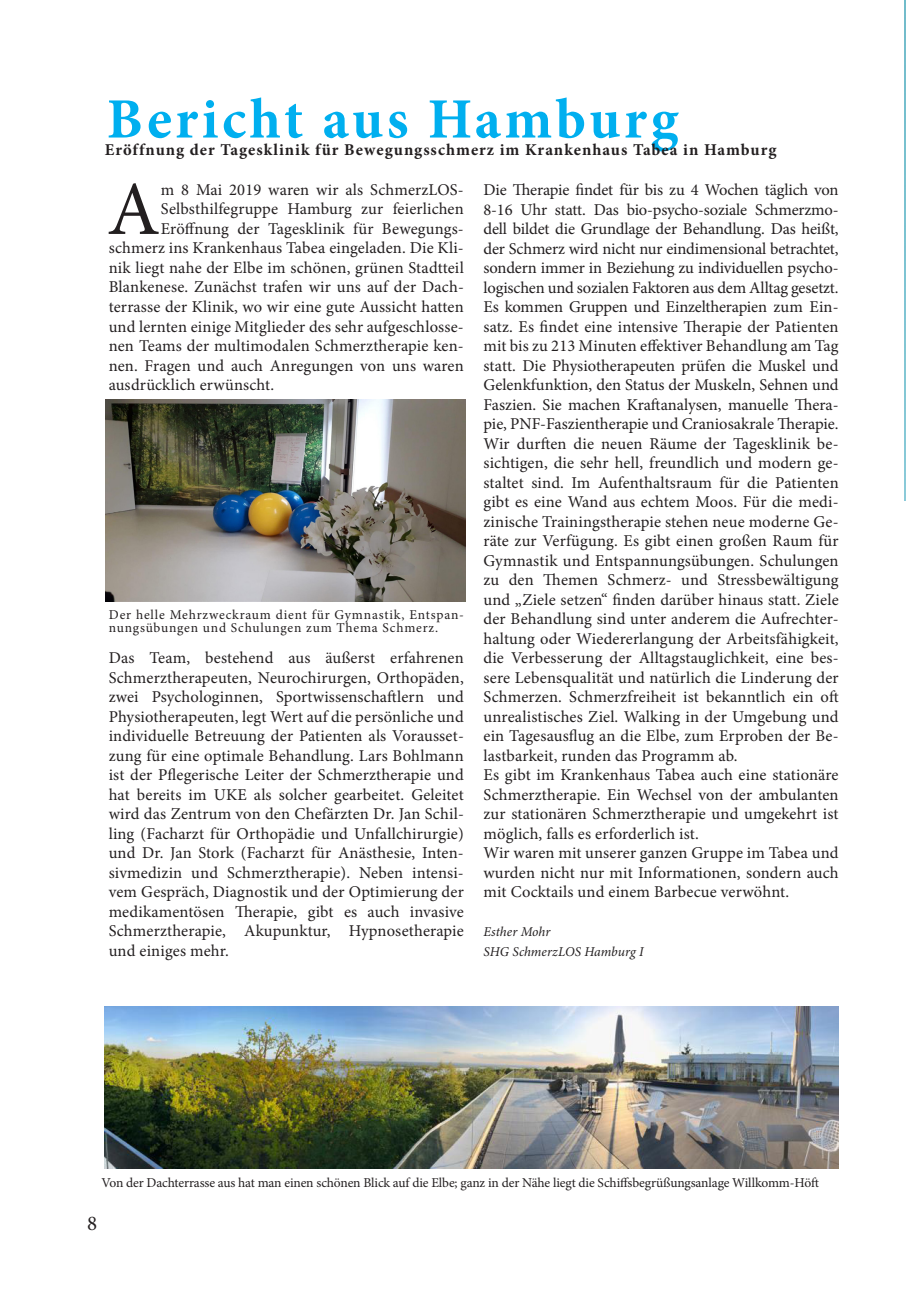
<style>
.page{position:relative;width:906px;height:1289px;background:#fff}
.page>*{position:absolute;margin:0;border:0;box-sizing:border-box;transform-origin:0 0}
.t1{font:76.5px "Minion Pro";color:#231f20}
.t2{font:700 57px "Minion Pro";letter-spacing:.06em;color:#00afef}
.t3{font:21px "Minion Pro";color:#231f20}
.t4{font:16.5px/19.5px "Minion Pro";letter-spacing:.005em;color:#231f20;text-align:justify}
.t5{font:700 16.5px "Minion Pro";letter-spacing:.06em;color:#231f20}
.t6{font:13.5px "Minion Pro";letter-spacing:-.005em;color:#231f20}
.t7{font:13.5px/13.5px "Minion Pro";letter-spacing:.06em;color:#231f20}
.t8{font:italic 13.5px/19.5px "Minion Pro";color:#231f20}
</style>
<div class="page">
<img style="left:105px;top:399px;width:360px;height:202px">
<img style="left:104px;top:1006px;width:734px;height:162px">
<h2 class="t2" style="left:107px;top:79px;width:573px">Bericht aus Hamburg</h2>
<p class="t5" style="left:105px;top:138px;width:673px">Eröffnung der Tagesklinik für Bewegungsschmerz im Krankenhaus Tabea in Hamburg</p>
<h1 class="t1" style="left:107px;top:158px;width:54px">A</h1>
<p class="t4" style="left:161px;top:180px;width:304px">m 8 Mai 2019 waren wir als SchmerzLOS-</p>
<p class="t4" style="left:161px;top:199px;width:304px">Selbsthilfegruppe Hamburg zur feierlichen</p>
<p class="t4" style="left:161px;top:219px;width:304px">Eröffnung der Tagesklinik für Bewegungs-</p>
<p class="t4" style="left:109px;top:238px;width:357px">schmerz ins Krankenhaus Tabea eingeladen. Die Kli-</p>
<p class="t4" style="left:109px;top:258px;width:357px">nik liegt nahe der Elbe im schönen, grünen Stadtteil</p>
<p class="t4" style="left:109px;top:277px;width:357px">Blankenese. Zunächst trafen wir uns auf der Dach-</p>
<p class="t4" style="left:109px;top:297px;width:356px">terrasse der Klinik, wo wir eine gute Aussicht hatten</p>
<p class="t4" style="left:109px;top:316px;width:357px">und lernten einige Mitglieder des sehr aufgeschlosse-</p>
<p class="t4" style="left:109px;top:336px;width:357px">nen Teams der multimodalen Schmerztherapie ken-</p>
<p class="t4" style="left:109px;top:355px;width:357px">nen. Fragen und auch Anregungen von uns waren</p>
<p class="t4" style="left:109px;top:375px;width:167px">ausdrücklich erwünscht.</p>
<p class="t7" style="left:109px;top:608px;width:357px">Der helle Mehrzweckraum dient für Gymnastik, Entspan&shy;nungsübungen und Schulungen zum Thema Schmerz.</p>
<p class="t4" style="left:109px;top:648px;width:357px">Das Team, bestehend aus äußerst erfahrenen Schmerztherapeuten, Neurochirurgen, Orthopäden, zwei Psychologinnen, Sportwissenschaftlern und Physiotherapeuten, legt Wert auf die persönliche und individuelle Betreuung der Patienten als Vorausset&shy;zung für eine optimale Behandlung. Lars Bohlmann ist der Pflegerische Leiter der Schmerztherapie und hat bereits im UKE als solcher gearbeitet. Geleitet wird das Zentrum von den Chefärzten Dr. Jan Schil&shy;ling (Facharzt für Orthopädie und Unfallchirurgie) und Dr. Jan Stork (Facharzt für Anästhesie, Inten&shy;sivmedizin und Schmerztherapie). Neben intensi&shy;vem Gespräch, Diagnostik und der Optimierung der medikamentösen Therapie, gibt es auch invasive Schmerztherapie, Akupunktur, Hypnosetherapie und einiges mehr.</p>
<p class="t4" style="left:483px;top:180px;width:357px;text-align:left">Die Therapie findet für bis zu 4 Wochen täglich von 8-16 Uhr statt. Das bio-psycho-soziale Schmerzmo&shy;dell bildet die Grundlage der Behandlung. Das heißt, der Schmerz wird nicht nur eindimensional betrachtet, sondern immer in Beziehung zu individuellen psycho&shy;logischen und sozialen Faktoren aus dem Alltag gesetzt.<br>Es kommen Gruppen und Einzeltherapien zum Ein&shy;satz. Es findet eine intensive Therapie der Patienten mit bis zu 213 Minuten effektiver Behandlung am Tag statt. Die Physiotherapeuten prüfen die Muskel und Gelenkfunktion, den Status der Muskeln, Sehnen und Faszien. Sie machen Kraftanalysen, manuelle Thera&shy;pie, PNF-Faszientherapie und Craniosakrale Therapie.<br>Wir durften die neuen Räume der Tagesklinik be&shy;sichtigen, die sehr hell, freundlich und modern ge&shy;staltet sind. Im Aufenthaltsraum für die Patienten gibt es eine Wand aus echtem Moos. Für die medi&shy;zinische Trainingstherapie stehen neue moderne Ge&shy;räte zur Verfügung. Es gibt einen großen Raum für Gymnastik und Entspannungsübungen. Schulungen zu den Themen Schmerz- und Stressbewältigung und „Ziele setzen“ finden darüber hinaus statt. Ziele der Behandlung sind unter anderem die Aufrechter&shy;haltung oder Wiedererlangung der Arbeitsfähigkeit, die Verbesserung der Alltagstauglichkeit, eine bes&shy;sere Lebensqualität und natürlich die Linderung der Schmerzen. Schmerzfreiheit ist bekanntlich ein oft unrealistisches Ziel. Walking in der Umgebung und ein Tagesausflug an die Elbe, zum Erproben der Be&shy;lastbarkeit, runden das Programm ab.<br>Es gibt im Krankenhaus Tabea auch eine stationäre Schmerztherapie. Ein Wechsel von der ambulanten zur stationären Schmerztherapie und umgekehrt ist möglich, falls es erforderlich ist.<br>Wir waren mit unserer ganzen Gruppe im Tabea und wurden nicht nur mit Informationen, sondern auch mit Cocktails und einem Barbecue verwöhnt.</p>
<p class="t8" style="left:483px;top:922px;width:162px">Esther Mohr<br>SHG SchmerzLOS Hamburg I</p>
<p class="t6" style="left:101px;top:1173px;width:719px">Von der Dachterrasse aus hat man einen schönen Blick auf die Elbe; ganz in der Nähe liegt die Schiffsbegrüßungsanlage Willkomm-Höft</p>
<p class="t3" style="left:87px;top:1208px;width:12px">8</p>
</div>
